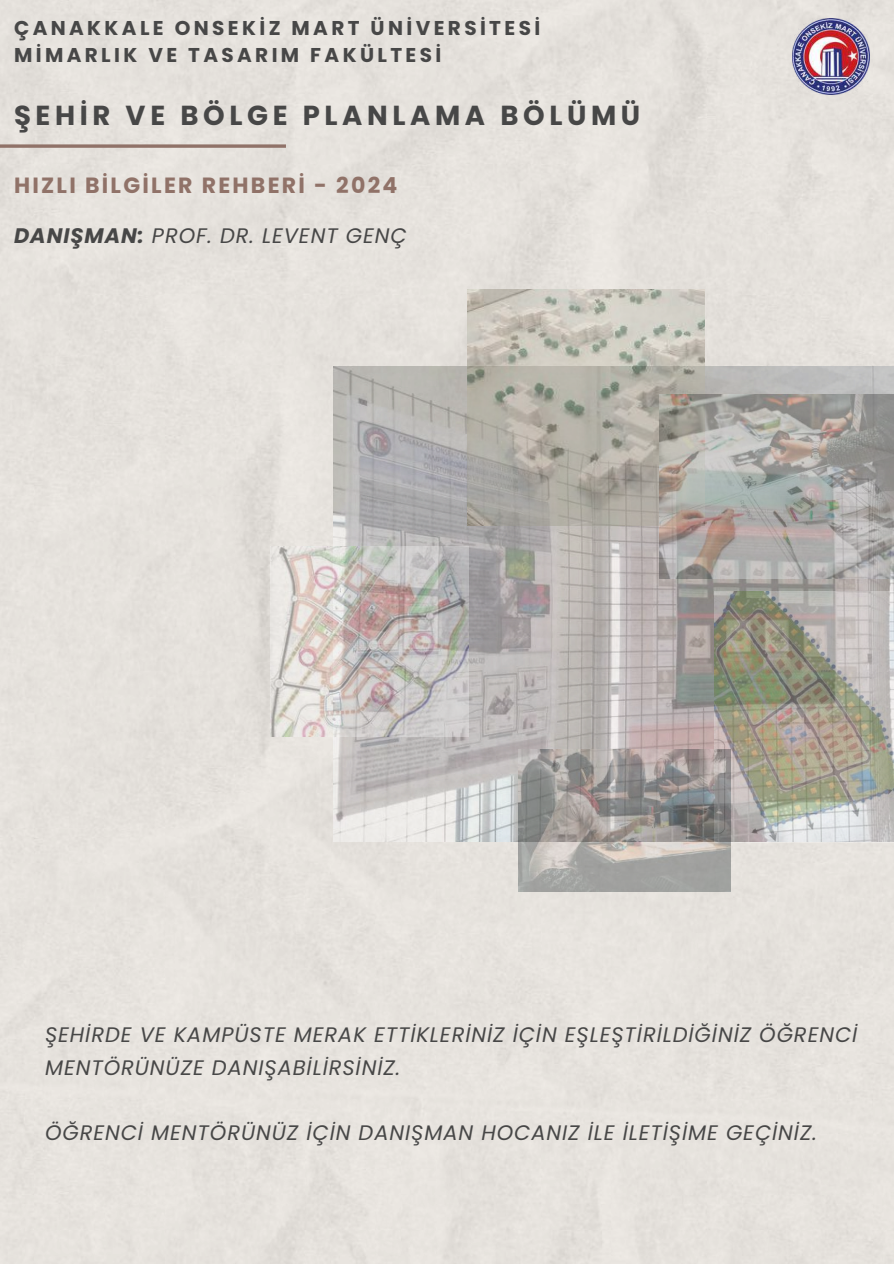
<style>
.page{position:relative;width:894px;height:1264px;background:#fff}
.page>*{position:absolute;margin:0;border:0;box-sizing:border-box;transform-origin:0 0}
.t1{font:700 27.45px "Poppins";letter-spacing:.17em;color:#474747}
.t2{font:700 22.05px "Poppins";letter-spacing:.105em;color:#907268}
.t3{font:italic 21px/32.7px "Poppins";letter-spacing:.045em;color:#474747}
.t4{font:700 19.95px/27px "Poppins";letter-spacing:.17em;color:#474747}
.s1{font-weight:700}
</style>
<div class="page">
<div style="left:0;top:0;width:893px;height:1263px;background:#e6e2dd"></div>
<svg style="left:0;top:144px;width:286px;height:4px"></svg>
<img style="left:792px;top:18px;width:76px;height:77px">
<img style="left:333px;top:367px;width:560px;height:474px">
<img style="left:467px;top:289px;width:237px;height:236px">
<img style="left:714px;top:591px;width:179px;height:251px">
<img style="left:270px;top:547px;width:198px;height:189px">
<img style="left:518px;top:749px;width:212px;height:142px">
<img style="left:659px;top:394px;width:234px;height:184px">
<p class="t4" style="left:14px;top:15px;width:527px">ÇANAKKALE ONSEKİZ MART ÜNİVERSİTESİ<br>MİMARLIK VE TASARIM FAKÜLTESİ</p>
<h1 class="t1" style="left:14px;top:96px;width:627px">ŞEHİR VE BÖLGE PLANLAMA BÖLÜMÜ</h1>
<p class="t2" style="left:14px;top:170px;width:385px">HIZLI BİLGİLER REHBERİ - 2024</p>
<p class="t3" style="left:14px;top:220px;width:394px"><span class="s1">DANIŞMAN:</span> PROF. DR. LEVENT GENÇ</p>
<p class="t3" style="left:45px;top:1018px;width:813px">ŞEHİRDE VE KAMPÜSTE MERAK ETTİKLERİNİZ İÇİN EŞLEŞTİRİLDİĞİNİZ ÖĞRENCİ<br>MENTÖRÜNÜZE DANIŞABİLİRSİNİZ.</p>
<p class="t3" style="left:45px;top:1116px;width:773px">ÖĞRENCİ MENTÖRÜNÜZ İÇİN DANIŞMAN HOCANIZ İLE İLETİŞİME GEÇİNİZ.</p>
</div>
